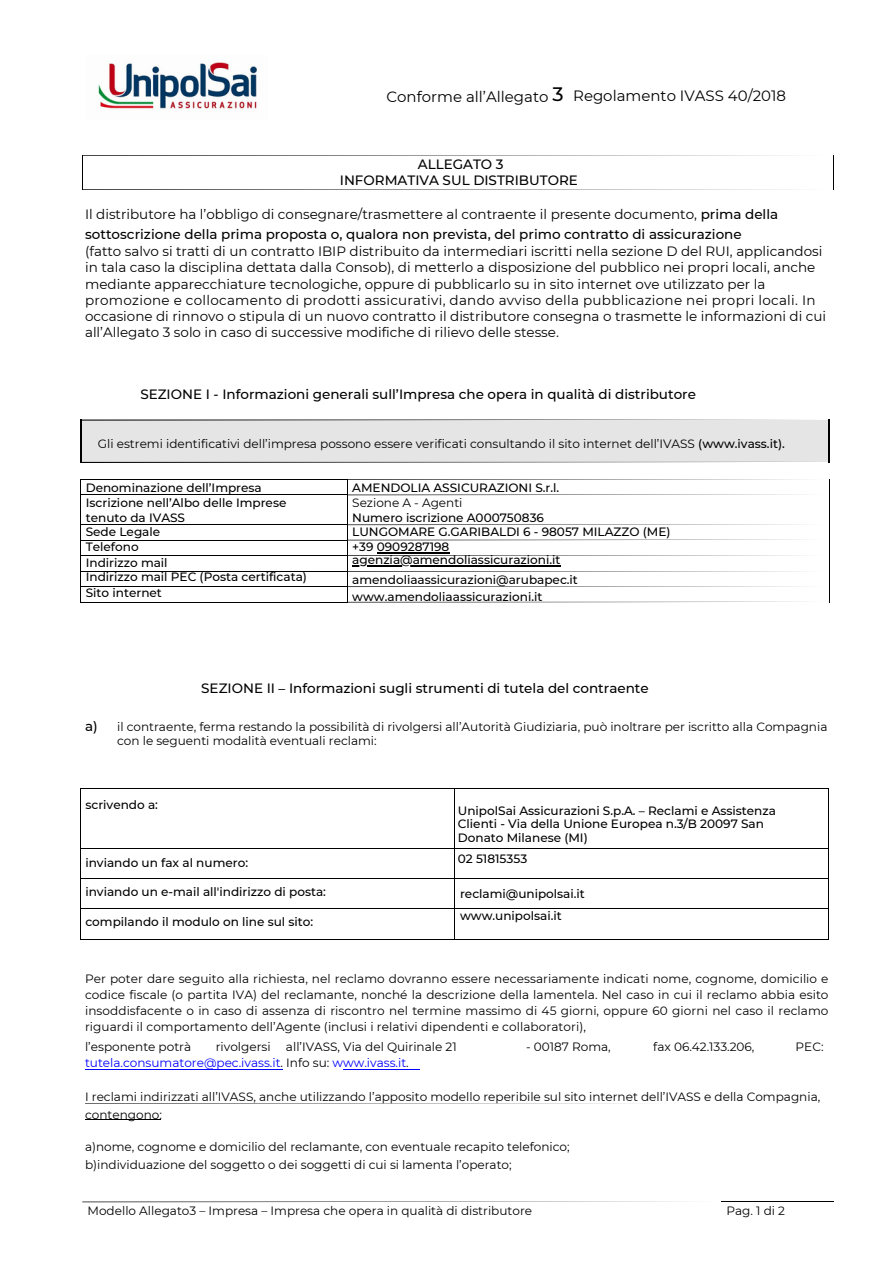
<style>
.page{position:relative;width:894px;height:1264px;background:#fff}
.page>*{position:absolute;margin:0;border:0;box-sizing:border-box;transform-origin:0 0}
.t1{font:500 19.5px "Montserrat";color:#000}
.t2{font:15px "Montserrat";color:#000}
.t3{font:13.5px/16.4px "Montserrat";color:#000}
.t4{font:500 13.5px/15.8px "Montserrat";color:#000;text-align:center}
.t5{font:12px/15.8px "Montserrat";color:#000}
.t6{font:500 12px/14.7px "Montserrat";color:#000}
.t7{font:12px "Montserrat";color:#00f}
.s1{font-weight:400}
.s2{font-weight:500}
.s3{color:#000}
</style>
<div class="page">
<hr style="left:85px;top:1069px;width:197px;height:1px;background:#00f">
<hr style="left:85px;top:1119px;width:76px;height:1px;background:#000">
<hr style="left:343px;top:1069px;width:76px;height:1px;background:#00f">
<svg style="left:82px;top:1201px;width:601px;height:1px"></svg>
<hr style="left:721px;top:1201px;width:112px;height:1px;background:#000">
<div style="left:81px;top:420px;width:746px;height:42px;background:#e5e5e5"></div>
<svg style="left:80px;top:419px;width:749px;height:1px"></svg>
<hr style="left:80px;top:420px;width:1px;height:42px;background:#000">
<hr style="left:828px;top:420px;width:1px;height:42px;background:#000">
<svg style="left:80px;top:462px;width:749px;height:1px"></svg>
<hr style="left:81px;top:479px;width:265px;height:1px;background:#000">
<hr style="left:81px;top:494px;width:265px;height:1px;background:#000">
<hr style="left:81px;top:524px;width:265px;height:1px;background:#000">
<hr style="left:81px;top:539px;width:265px;height:1px;background:#000">
<hr style="left:81px;top:555px;width:265px;height:1px;background:#000">
<hr style="left:81px;top:571px;width:265px;height:1px;background:#000">
<hr style="left:81px;top:586px;width:265px;height:1px;background:#000">
<svg style="left:80px;top:479px;width:1px;height:124px"></svg>
<hr style="left:81px;top:602px;width:265px;height:1px;background:#000">
<svg style="left:346px;top:479px;width:454px;height:124px"></svg>
<hr style="left:80px;top:788px;width:374px;height:1px;background:#000">
<hr style="left:455px;top:788px;width:373px;height:1px;background:#000">
<hr style="left:80px;top:789px;width:1px;height:58px;background:#000">
<hr style="left:454px;top:789px;width:1px;height:58px;background:#000">
<hr style="left:828px;top:789px;width:1px;height:58px;background:#000">
<hr style="left:80px;top:847px;width:374px;height:1px;background:#000">
<hr style="left:455px;top:847px;width:373px;height:1px;background:#000">
<hr style="left:80px;top:848px;width:1px;height:30px;background:#000">
<hr style="left:454px;top:848px;width:1px;height:30px;background:#000">
<hr style="left:828px;top:848px;width:1px;height:30px;background:#000">
<hr style="left:80px;top:878px;width:374px;height:1px;background:#000">
<hr style="left:455px;top:878px;width:373px;height:1px;background:#000">
<svg style="left:80px;top:879px;width:1px;height:29px"></svg>
<hr style="left:80px;top:908px;width:374px;height:1px;background:#000">
<svg style="left:454px;top:878px;width:1px;height:31px"></svg>
<hr style="left:455px;top:908px;width:373px;height:1px;background:#000">
<svg style="left:828px;top:878px;width:1px;height:31px"></svg>
<hr style="left:80px;top:909px;width:1px;height:30px;background:#000">
<hr style="left:80px;top:939px;width:374px;height:1px;background:#000">
<hr style="left:454px;top:909px;width:1px;height:30px;background:#000">
<hr style="left:455px;top:939px;width:373px;height:1px;background:#000">
<hr style="left:828px;top:909px;width:1px;height:30px;background:#000">
<svg style="left:82px;top:155px;width:752px;height:1px"></svg>
<hr style="left:82px;top:156px;width:1px;height:33px;background:#000">
<hr style="left:833px;top:156px;width:1px;height:33px;background:#000">
<svg style="left:82px;top:189px;width:752px;height:1px"></svg>
<img style="left:98px;top:62px;width:159px;height:47px">
<hr style="left:377px;top:552px;width:72px;height:1px;background:#000">
<hr style="left:352px;top:565px;width:208px;height:1px;background:#000">
<p class="t2" style="left:386px;top:87px;width:163px">Conforme all’Allegato</p>
<h3 class="t1" style="left:552px;top:83px;width:13px">3</h3>
<h3 class="t2" style="left:573px;top:86px;width:214px">Regolamento IVASS 40/2018</h3>
<p class="t4" style="left:340px;top:156px;width:239px">ALLEGATO 3<br>INFORMATIVA SUL DISTRIBUTORE</p>
<p class="t4" style="left:85px;top:204px;width:694px;line-height:20.2px;text-align:left"><span class="s1">Il distributore ha l’obbligo di consegnare/trasmettere al contraente il presente documento,</span> prima della sottoscrizione della prima proposta o, qualora non prevista, del primo contratto di assicurazione</p>
<p class="t3" style="left:85px;top:243px;width:742px">(fatto salvo si tratti di un contratto IBIP distribuito da intermediari iscritti nella sezione D del RUI, applicandosi in tala caso la disciplina dettata dalla Consob), di metterlo a disposizione del pubblico nei propri locali, anche mediante apparecchiature tecnologiche, oppure di pubblicarlo su in sito internet ove utilizzato per la promozione e collocamento di prodotti assicurativi, dando avviso della pubblicazione nei propri locali. In occasione di rinnovo o stipula di un nuovo contratto il distributore consegna o trasmette le informazioni di cui</p>
<p class="t3" style="left:85px;top:324px;width:475px">all’Allegato 3 solo in caso di successive modifiche di rilievo delle stesse.</p>
<p class="t4" style="left:140px;top:386px;width:557px">SEZIONE I - Informazioni generali sull’Impresa che opera in qualità di distributore</p>
<h5 class="t5" style="left:98px;top:435px;width:688px">Gli estremi identificativi dell’impresa possono essere verificati consultando il sito internet dell’IVASS <span class="s2">(www.ivass.it).</span></h5>
<p class="t6" style="left:86px;top:481px;width:202px">Denominazione dell’Impresa<br>Iscrizione nell’Albo delle Imprese tenuto da IVASS<br>Sede Legale<br>Telefono</p>
<p class="t6" style="left:86px;top:555px;width:223px">Indirizzo mail<br>Indirizzo mail PEC (Posta certificata)</p>
<p class="t6" style="left:86px;top:585px;width:78px">Sito internet</p>
<p class="t6" style="left:352px;top:481px;width:208px">AMENDOLIA ASSICURAZIONI S.r.l.</p>
<h5 class="t5" style="left:352px;top:495px;width:112px">Sezione A - Agenti</h5>
<p class="t6" style="left:352px;top:510px;width:193px">Numero iscrizione A000750836</p>
<p class="t6" style="left:352px;top:524px;width:319px">LUNGOMARE G.GARIBALDI 6 - 98057 MILAZZO (ME)</p>
<p class="t6" style="left:352px;top:539px;width:98px">+39 0909287198</p>
<p class="t6" style="left:352px;top:553px;width:210px">agenzia@amendoliassicurazioni.it</p>
<p class="t6" style="left:352px;top:571px;width:227px;line-height:16.8px">amendoliaassicurazioni@arubapec.it www.amendoliaassicurazioni.it</p>
<h4 class="t4" style="left:85px;top:718px;width:14px">a)</h4>
<p class="t4" style="left:201px;top:680px;width:449px">SEZIONE II – Informazioni sugli strumenti di tutela del contraente</p>
<h2 class="t5" style="left:117px;top:720px;width:711px;line-height:13.5px">il contraente, ferma restando la possibilità di rivolgersi all’Autorità Giudiziaria, può inoltrare per iscritto alla Compagnia con le seguenti modalità eventuali reclami:</h2>
<p class="t6" style="left:85px;top:797px;width:74px">scrivendo a:</p>
<h1 class="t6" style="left:85px;top:855px;width:164px">inviando un fax al numero:</h1>
<h1 class="t6" style="left:85px;top:884px;width:242px">inviando un e-mail all'indirizzo di posta:</h1>
<h1 class="t6" style="left:85px;top:914px;width:229px">compilando il modulo on line sul sito:</h1>
<h2 class="t6" style="left:457px;top:803px;width:319px;line-height:13.5px">UnipolSai Assicurazioni S.p.A. – Reclami e Assistenza<br>Clienti - Via della Unione Europea n.3/B 20097 San<br>Donato Milanese (MI)</h2>
<h2 class="t6" style="left:457px;top:851px;width:71px">02 51815353</h2>
<h2 class="t6" style="left:460px;top:882px;width:126px;line-height:22.5px">reclami@unipolsai.it www.unipolsai.it</h2>
<p class="t5" style="left:85px;top:971px;width:744px;text-align:justify">Per poter dare seguito alla richiesta, nel reclamo dovranno essere necessariamente indicati nome, cognome, domicilio e codice fiscale (o partita IVA) del reclamante, nonché la descrizione della lamentela. Nel caso in cui il reclamo abbia esito insoddisfacente o in caso di assenza di riscontro nel termine massimo di 45 giorni, oppure 60 giorni nel caso il reclamo riguardi il comportamento dell’Agente (inclusi i relativi dipendenti e collaboratori),</p>
<p class="t5" style="left:85px;top:1038px;width:108px">l’esponente potrà</p>
<h5 class="t5" style="left:216px;top:1038px;width:56px">rivolgersi</h5>
<h5 class="t5" style="left:286px;top:1038px;width:172px">all’IVASS, Via del Quirinale 21</h5>
<h5 class="t5" style="left:526px;top:1038px;width:86px">- 00187 Roma,</h5>
<h5 class="t5" style="left:653px;top:1038px;width:103px">fax 06.42.133.206,</h5>
<p class="t5" style="left:795px;top:1038px;width:29px">PEC:</p>
<p class="t7" style="left:85px;top:1055px;width:325px">tutela.consumatore@pec.ivass.it<span class="s3">. Info su:</span> www.ivass.it<span class="s3">.</span></p>
<p class="t5" style="left:85px;top:1088px;width:736px">I reclami indirizzati all’IVASS, anche utilizzando l’apposito modello reperibile sul sito internet dell’IVASS e della Compagnia,</p>
<p class="t5" style="left:85px;top:1106px;width:78px">contengono:</p>
<p class="t5" style="left:85px;top:1139px;width:486px">a)nome, cognome e domicilio del reclamante, con eventuale recapito telefonico;</p>
<p class="t5" style="left:85px;top:1157px;width:428px">b)individuazione del soggetto o dei soggetti di cui si lamenta l’operato;</p>
<h3 class="t5" style="left:88px;top:1202px;width:446px">Modello Allegato3 – Impresa – Impresa che opera in qualità di distributore</h3>
<p class="t5" style="left:726px;top:1202px;width:60px">Pag. 1 di 2</p>
</div>
